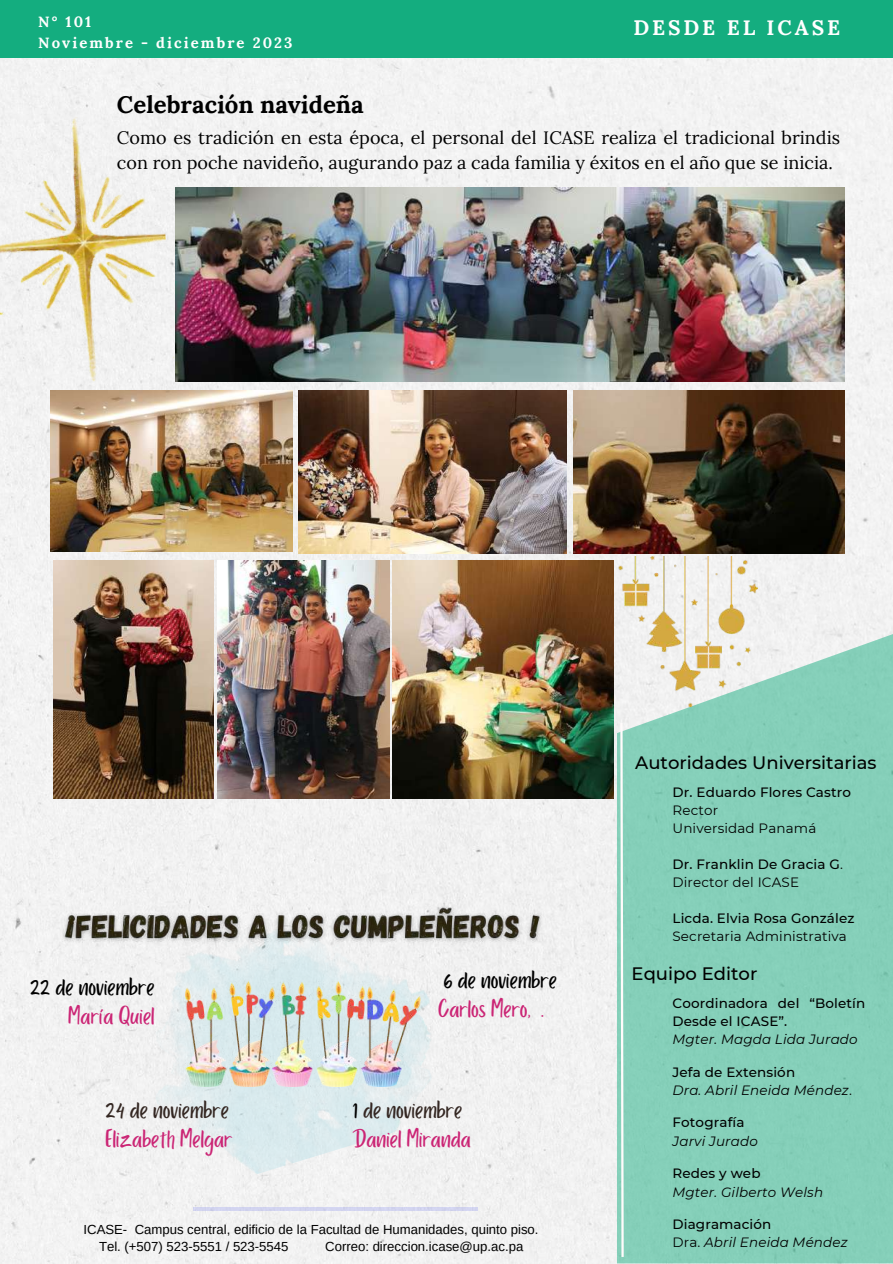
<style>
.page{position:relative;width:893px;height:1264px;background:#fff}
.page>*{position:absolute;margin:0;border:0;box-sizing:border-box;transform-origin:0 0}
.t1{font:26.85px/29.2px "Porcelain";color:#cb2575}
.t2{font:26.85px "Porcelain";color:#000}
.t3{font:26.85px "Porcelain";color:#342722}
.t4{font:700 24px "Lora";color:#000}
.t5{font:700 20.85px "Lora";letter-spacing:.14em;color:#fff}
.t6{font:18px/25px "Lora";color:#000}
.t7{font:500 18px "Montserrat";color:#000}
.t8{font:700 14.85px/20.2px "Lora";letter-spacing:.14em;color:#fff}
.t9{font:500 13.5px/18px "Montserrat";letter-spacing:.01em;color:#000}
.t10{font:italic 13.5px/18.5px "Montserrat";letter-spacing:.01em;color:#000}
.t11{font:13.5px/18px "Montserrat";letter-spacing:.01em;color:#000}
.t12{font:13.2px/17.5px "Arimo";color:#000}
.s1{color:#000}
.s2{color:#342722}
.s3{font-weight:400}
.s4{font-weight:500;font-style:normal}
.s5{font-style:normal}
</style>
<div class="page">
<div style="left:0;top:57px;width:892px;height:1206px;background:#f2f2f2"></div>
<img style="left:117px;top:886px;width:349px;height:309px">
<hr style="left:193px;top:1207px;width:285px;height:3px;background:#222fe6">
<div style="left:617px;top:617px;width:275px;height:646px;background:#85cfb9"></div>
<svg style="left:619px;top:720px;width:5px;height:539px"></svg>
<img style="left:185px;top:981px;width:235px;height:105px">
<img style="left:176px;top:187px;width:668px;height:195px">
<div style="left:0;top:0;width:892px;height:57px;background:#14ad7f"></div>
<img style="left:51px;top:390px;width:241px;height:161px">
<img style="left:299px;top:390px;width:267px;height:163px">
<img style="left:393px;top:560px;width:220px;height:238px">
<img style="left:54px;top:560px;width:159px;height:238px">
<img style="left:573px;top:390px;width:271px;height:163px">
<img style="left:217px;top:560px;width:172px;height:238px">
<img style="left:609px;top:557px;width:148px;height:149px">
<img style="left:0;top:111px;width:176px;height:280px">
<img style="left:57px;top:901px;width:493px;height:48px">
<p class="t8" style="left:38px;top:12px;width:256px">N° 101<br>Noviembre - diciembre 2023</p>
<p class="t5" style="left:633px;top:14px;width:208px">DESDE EL ICASE</p>
<h2 class="t4" style="left:117px;top:88px;width:248px">Celebración navideña</h2>
<p class="t6" style="left:117px;top:125px;width:724px">Como es tradición en esta época, el personal del ICASE realiza el tradicional brindis con ron poche navideño, augurando paz a cada familia y éxitos en el año que se inicia.</p>
<h1 class="t2" style="left:30px;top:972px;width:126px">22 de noviembre</h1>
<h1 class="t1" style="left:68px;top:1002px;width:88px">María Quiel</h1>
<h1 class="t3" style="left:105px;top:1094px;width:125px">24 de noviembre</h1>
<h1 class="t1" style="left:105px;top:1125px;width:128px">Elizabeth Melgar</h1>
<h1 class="t2" style="left:443px;top:965px;width:115px">6 de noviembre</h1>
<h1 class="t1" style="left:438px;top:995px;width:108px">Carlos Mero, .</h1>
<h1 class="t1" style="left:352px;top:1095px;width:120px"><span class="s1">1</span> <span class="s2">de noviembre<br></span>Daniel Miranda</h1>
<p class="t12" style="left:99px;top:1220px;width:441px;text-indent:-15px">ICASE- Campus central, edificio de la Facultad de Humanidades, quinto piso.<br>Tel. (+507) 523-5551 / 523-5545</p>
<p class="t12" style="left:325px;top:1237px;width:200px">Correo: direccion.icase@up.ac.pa</p>
<p class="t7" style="left:635px;top:751px;width:243px">Autoridades Universitarias</p>
<p class="t9" style="left:672px;top:782px;width:180px">Dr. Eduardo Flores Castro</p>
<p class="t11" style="left:672px;top:800px;width:145px">Rector<br>Universidad Panamá</p>
<p class="t9" style="left:672px;top:854px;width:172px">Dr. Franklin De Gracia G<span class="s3">.<br>Director del ICASE</span></p>
<p class="t9" style="left:672px;top:908px;width:183px">Licda. Elvia Rosa González</p>
<p class="t11" style="left:672px;top:926px;width:176px">Secretaria Administrativa</p>
<p class="t7" style="left:631px;top:962px;width:127px">Equipo Editor</p>
<p class="t9" style="left:672px;top:993px;width:194px;line-height:18.5px">Coordinadora del “Boletín<br>Desde el ICASE”.</p>
<p class="t10" style="left:672px;top:1030px;width:187px">Mgter. Magda Lida Jurado</p>
<p class="t10" style="left:672px;top:1062px;width:181px"><span class="s4">Jefa de Extensión<br></span>Dra. Abril Eneida Méndez<span class="s5">.</span></p>
<p class="t9" style="left:672px;top:1113px;width:73px">Fotografía</p>
<p class="t10" style="left:672px;top:1131px;width:87px">Jarvi Jurado</p>
<p class="t9" style="left:672px;top:1164px;width:89px">Redes y web</p>
<p class="t10" style="left:672px;top:1182px;width:152px">Mgter. Gilberto Welsh</p>
<p class="t10" style="left:672px;top:1214px;width:177px"><span class="s4">Diagramación<br></span><span class="s5">Dra.</span> Abril Eneida Méndez</p>
</div>
